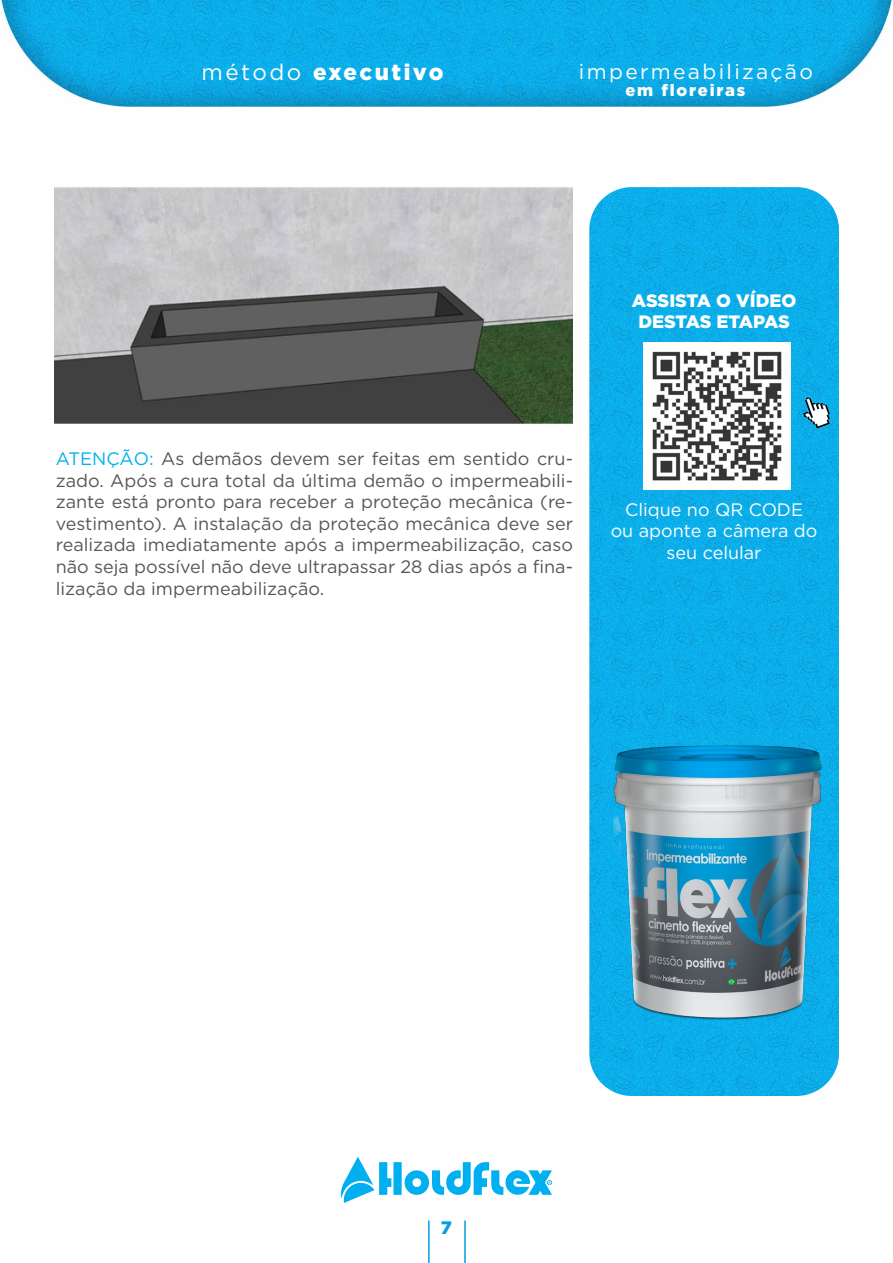
<style>
.page{position:relative;width:893px;height:1263px;background:#fff}
.page>*{position:absolute;margin:0;border:0;box-sizing:border-box;transform-origin:0 0}
.t1{font:900 22.5px "Gotham";letter-spacing:.11em;color:#fff}
.t2{font:21px "Gotham";letter-spacing:.11em;color:#fff}
.t3{font:18px/21.6px "Gotham";color:#575756;text-align:justify}
.t4{font:18px/21.6px "Gotham";color:#fff;text-align:center}
.t5{font:900 18px/21.6px "Gotham";letter-spacing:-.005em;color:#fff;text-align:center}
.t6{font:900 18px "Gotham";color:#009fe3}
.t7{font:900 16.5px "Gotham";letter-spacing:.11em;color:#fff}
.s1{font-weight:400}
.s2{color:#00b1eb}
</style>
<div class="page">
<img style="left:1px;top:0;width:892px;height:106px">
<svg style="left:341px;top:1157px;width:211px;height:46px"></svg>
<hr style="left:428px;top:1220px;width:2px;height:43px;background:#009fe3">
<hr style="left:464px;top:1220px;width:2px;height:43px;background:#009fe3">
<img style="left:589px;top:187px;width:250px;height:909px">
<img style="left:643px;top:342px;width:147px;height:148px">
<img style="left:803px;top:398px;width:26px;height:30px">
<img style="left:613px;top:741px;width:209px;height:279px">
<img style="left:54px;top:188px;width:519px;height:235px">
<p class="t1" style="left:201px;top:59px;width:243px"><span class="s1">método</span> executivo</p>
<p class="t2" style="left:579px;top:60px;width:235px">impermeabilização</p>
<p class="t7" style="left:625px;top:81px;width:121px">em floreiras</p>
<p class="t5" style="left:632px;top:289px;width:166px">ASSISTA O VÍDEO<br>DESTAS ETAPAS</p>
<p class="t3" style="left:56px;top:447px;width:519px"><span class="s2">ATENÇÃO:</span> As demãos devem ser feitas em sentido cru&shy;zado. Após a cura total da última demão o impermeabili&shy;zante está pronto para receber a proteção mecânica (re&shy;vestimento). A instalação da proteção mecânica deve ser realizada imediatamente após a impermeabilização, caso não seja possível não deve ultrapassar 28 dias após a fina&shy;lização da impermeabilização.</p>
<p class="t4" style="left:611px;top:498px;width:208px">Clique no QR CODE<br>ou aponte a câmera do seu celular</p>
<p class="t6" style="left:441px;top:1217px;width:13px">7</p>
</div>
